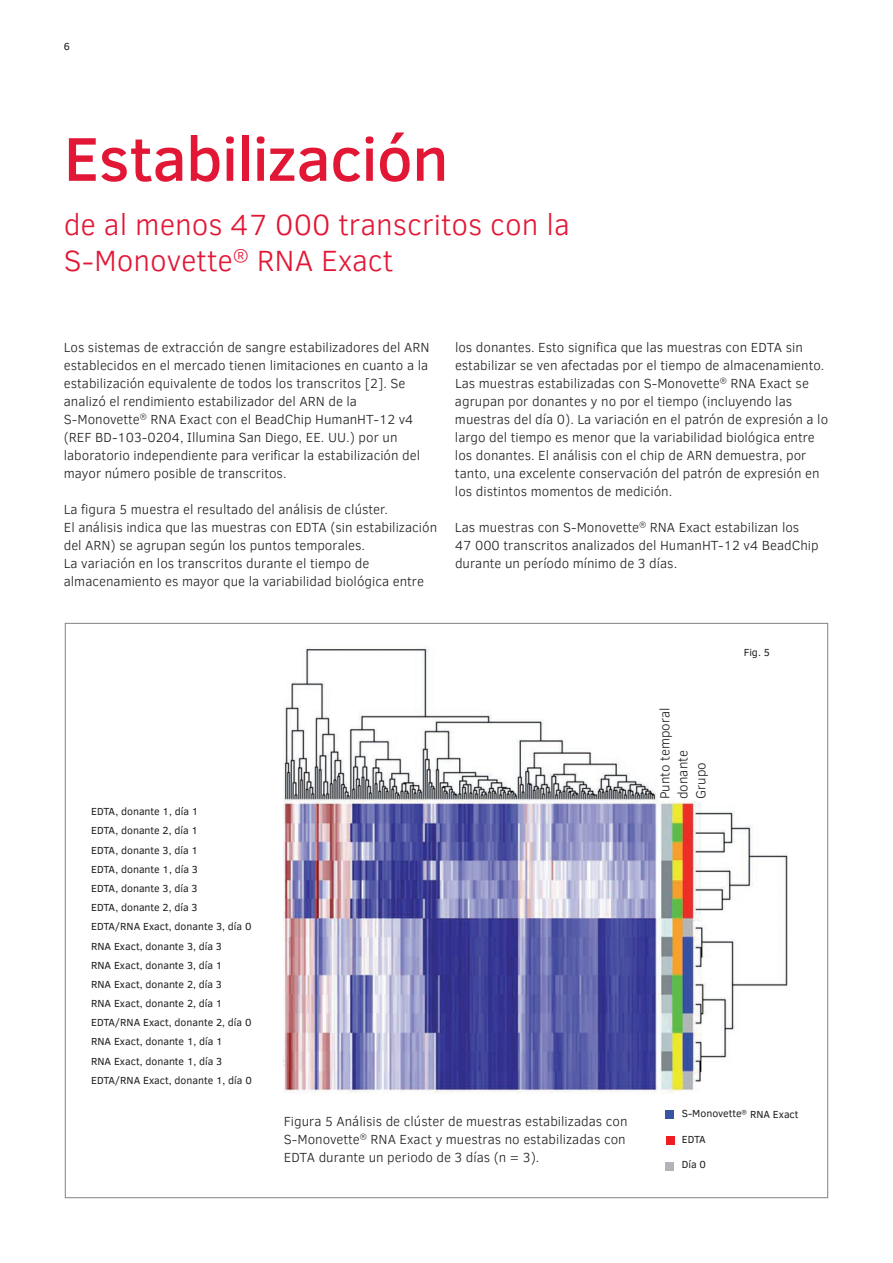
<style>
.page{position:relative;width:893px;height:1263px;background:#fff}
.page>*{position:absolute;margin:0;border:0;box-sizing:border-box;transform-origin:0 0}
.t1{font:500 63px "Clear Sans";letter-spacing:-.015em;color:#e21736}
.t2{font:300 30px/36px "Clear Sans";color:#e21736}
.t3{font:300 13.5px/18px "Clear Sans";color:#231f20}
.t4{font:10.5px/19.2px "Clear Sans";color:#231f20}
</style>
<div class="page">
<img style="left:283px;top:648px;width:505px;height:446px">
<div style="left:665px;top:1110px;width:9px;height:8px;background:#3a53a3"></div>
<div style="left:665px;top:1162px;width:9px;height:8px;background:#b2b3b7"></div>
<div style="left:666px;top:1136px;width:8px;height:8px;background:#ee1d23"></div>
<p class="t4" style="left:64px;top:36px;width:8px">6</p>
<h1 class="t1" style="left:64px;top:115px;width:386px">Estabilización</h1>
<h2 class="t2" style="left:64px;top:206px;width:508px">de al menos 47 000 transcritos con la<br>S-Monovette<sup>®</sup> RNA Exact</h2>
<p class="t3" style="left:64px;top:338px;width:367px">Los sistemas de extracción de sangre estabilizadores del ARN establecidos en el mercado tienen limitaciones en cuanto a la estabilización equivalente de todos los transcritos [2]. Se analizó el rendimiento estabilizador del ARN de la S-Monovette<sup>®</sup> RNA Exact con el BeadChip HumanHT-12 v4 (REF BD-103-0204, Illumina San Diego, EE. UU.) por un laboratorio independiente para verificar la estabilización del mayor número posible de transcritos.</p>
<p class="t3" style="left:64px;top:500px;width:375px">La figura 5 muestra el resultado del análisis de clúster.<br>El análisis indica que las muestras con EDTA (sin estabilización del ARN) se agrupan según los puntos temporales.<br>La variación en los transcritos durante el tiempo de almacenamiento es mayor que la variabilidad biológica entre</p>
<p class="t3" style="left:455px;top:338px;width:375px">los donantes. Esto significa que las muestras con EDTA sin estabilizar se ven afectadas por el tiempo de almacenamiento.<br>Las muestras estabilizadas con S-Monovette<sup>®</sup> RNA Exact se agrupan por donantes y no por el tiempo (incluyendo las muestras del día 0). La variación en el patrón de expresión a lo largo del tiempo es menor que la variabilidad biológica entre los donantes. El análisis con el chip de ARN demuestra, por tanto, una excelente conservación del patrón de expresión en los distintos momentos de medición.</p>
<p class="t3" style="left:455px;top:518px;width:365px">Las muestras con S-Monovette<sup>®</sup> RNA Exact estabilizan los<br>47 000 transcritos analizados del HumanHT-12 v4 BeadChip durante un período mínimo de 3 días.</p>
<p class="t4" style="left:91px;top:802px;width:162px">EDTA, donante 1, día 1<br>EDTA, donante 2, día 1<br>EDTA, donante 3, día 1<br>EDTA, donante 1, día 3<br>EDTA, donante 3, día 3<br>EDTA, donante 2, día 3<br>EDTA/RNA Exact, donante 3, día 0<br>RNA Exact, donante 3, día 3<br>RNA Exact, donante 3, día 1<br>RNA Exact, donante 2, día 3<br>RNA Exact, donante 2, día 1</p>
<p class="t4" style="left:91px;top:1032px;width:133px">RNA Exact, donante 1, día 1<br>RNA Exact, donante 1, día 3</p>
<p class="t4" style="left:91px;top:1013px;width:162px">EDTA/RNA Exact, donante 2, día 0</p>
<p class="t4" style="left:91px;top:1070px;width:162px">EDTA/RNA Exact, donante 1, día 0</p>
<p class="t3" style="left:656px;top:799px;width:93px;rotate:-90deg">Punto temporal donante<br>Grupo</p>
<p class="t4" style="left:744px;top:643px;width:27px">Fig. 5</p>
<p class="t3" style="left:284px;top:1112px;width:345px">Figura 5 Análisis de clúster de muestras estabilizadas con<br>S-Monovette<sup>®</sup> RNA Exact y muestras no estabilizadas con<br>EDTA durante un periodo de 3 días (n = 3).</p>
<p class="t4" style="left:682px;top:1104px;width:118px">S-Monovette<sup>®</sup> RNA Exact</p>
<p class="t4" style="left:682px;top:1129px;width:26px">EDTA</p>
<p class="t4" style="left:682px;top:1155px;width:26px">Día 0</p>
</div>
